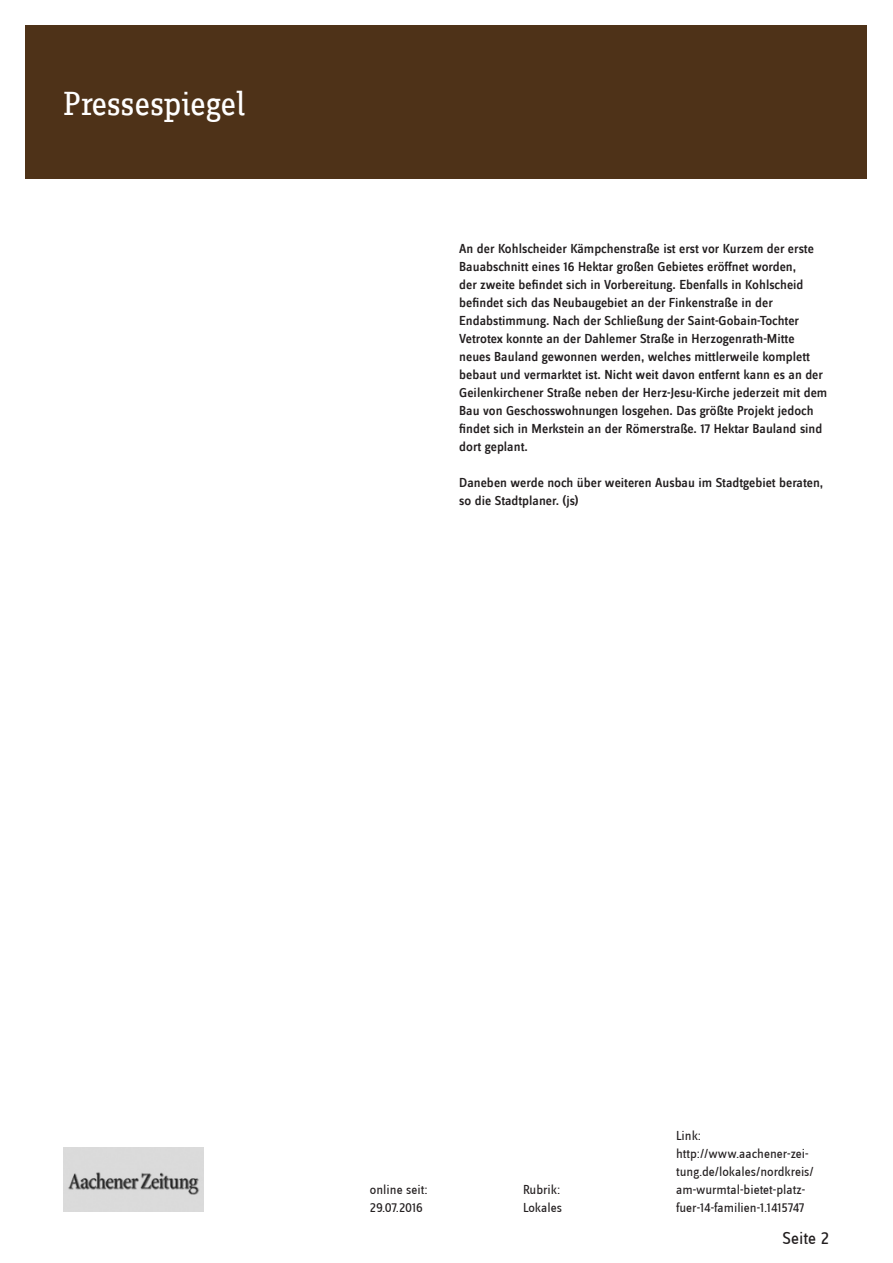
<style>
.page{position:relative;width:893px;height:1263px;background:#fff}
.page>*{position:absolute;margin:0;border:0;box-sizing:border-box;transform-origin:0 0}
.t1{font:34.5px "Zine Slab Dis";color:#fff}
.t2{font:18px "Zine Sans Dis";color:#231f20}
.t3{font:500 13.5px/18px "Zine Sans Dis";color:#231f20}
.t4{font:13.5px/18px "Zine Sans Dis";color:#231f20}
</style>
<div class="page">
<div style="left:26px;top:26px;width:841px;height:153px;background:#4e3218"></div>
<img style="left:64px;top:1147px;width:140px;height:65px">
<h1 class="t1" style="left:64px;top:87px;width:183px">Pressespiegel</h1>
<p class="t3" style="left:459px;top:241px;width:370px">An der Kohlscheider Kämpchenstraße ist erst vor Kurzem der erste Bauabschnitt eines 16 Hektar großen Gebietes eröffnet worden,<br>der zweite befindet sich in Vorbereitung. Ebenfalls in Kohlscheid befindet sich das Neubaugebiet an der Finkenstraße in der Endabstimmung. Nach der Schließung der Saint-Gobain-Tochter Vetrotex konnte an der Dahlemer Straße in Herzogenrath-Mitte neues Bauland gewonnen werden, welches mittlerweile komplett bebaut und vermarktet ist. Nicht weit davon entfernt kann es an der Geilenkirchener Straße neben der Herz-Jesu-Kirche jederzeit mit dem Bau von Geschosswohnungen losgehen. Das größte Projekt jedoch findet sich in Merkstein an der Römerstraße. 17 Hektar Bauland sind dort geplant.</p>
<p class="t3" style="left:459px;top:474px;width:365px">Daneben werde noch über weiteren Ausbau im Stadtgebiet beraten, so die Stadtplaner. (js)</p>
<p class="t4" style="left:370px;top:1181px;width:59px">online seit:<br>29.07.2016</p>
<p class="t4" style="left:523px;top:1181px;width:41px">Rubrik:<br>Lokales</p>
<p class="t4" style="left:676px;top:1127px;width:139px">Link: http://www.aachener-zei&shy;tung.de/lokales/nordkreis/ am-wurmtal-bietet-platz&shy;fuer-14-familien-1.1415747</p>
<h2 class="t2" style="left:782px;top:1229px;width:48px">Seite 2</h2>
</div>
